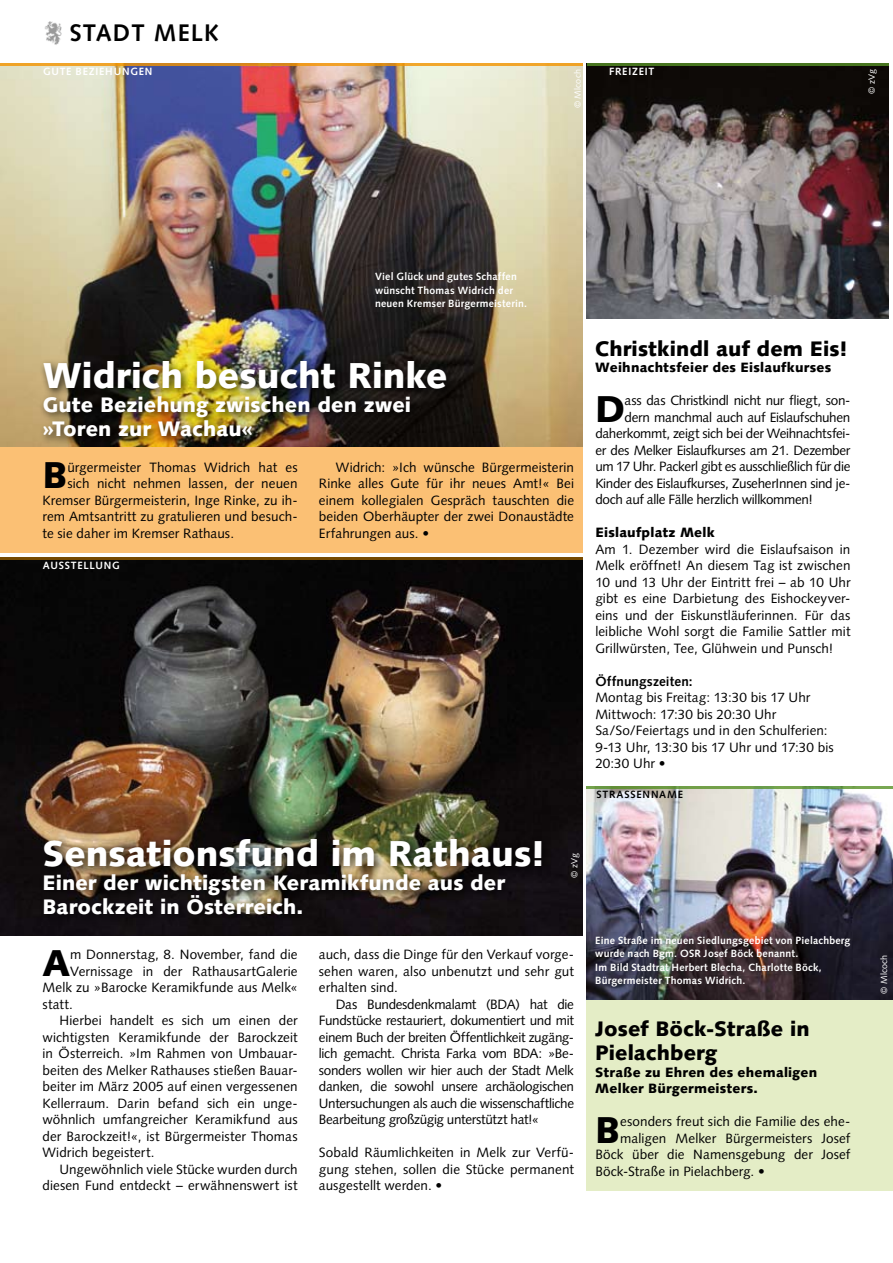
<style>
.page{position:relative;width:893px;height:1263px;background:#fff}
.page>*{position:absolute;margin:0;border:0;box-sizing:border-box;transform-origin:0 0}
.t1{font:900 37.35px "Syntax";color:#000}
.t2{font:900 36px "Syntax";color:#fff}
.t3{font:700 24px "Syntax";letter-spacing:.05em;color:#000}
.t4{font:900 21px/24px "Syntax";letter-spacing:.005em;color:#fff}
.t5{font:900 21px/24px "Syntax";letter-spacing:.005em;color:#000}
.t6{font:13.5px/16.5px "Syntax";letter-spacing:.005em;color:#000;text-align:justify}
.t7{font:13.5px "Syntax";letter-spacing:-.025em;color:#000}
.t8{font:900 13.5px/16.5px "Syntax";letter-spacing:.015em;color:#000}
.t9{font:700 13.5px "Syntax";letter-spacing:.01em;color:#000}
.t10{font:700 10.5px/13.5px "Syntax";letter-spacing:.02em;color:#fff}
.t11{font:700 10.5px "Syntax";letter-spacing:.075em;color:#fff}
.t12{font:700 10.5px "Syntax";letter-spacing:.08em;color:#000}
.t13{font:700 10.5px "Syntax";letter-spacing:.07em;color:#fff}
.t14{font:9px "Syntax";letter-spacing:.02em;color:#fff}
</style>
<div class="page">
<div style="left:0;top:64px;width:583px;height:489px;background:#fbc074"></div>
<img style="left:0;top:66px;width:583px;height:380px">
<img style="left:0;top:559px;width:583px;height:376px">
<div style="left:587px;top:787px;width:306px;height:404px;background:#e4edc6"></div>
<img style="left:587px;top:789px;width:306px;height:210px">
<img style="left:587px;top:66px;width:302px;height:253px">
<hr style="left:0;top:64px;width:583px;height:2px;background:#f39400">
<hr style="left:587px;top:64px;width:302px;height:2px;background:#579127">
<hr style="left:0;top:557px;width:583px;height:2px;background:#935c00">
<hr style="left:587px;top:787px;width:306px;height:2px;background:#579127">
<img style="left:45px;top:21px;width:17px;height:24px">
<div style="left:38px;top:356px;width:527px;height:123px;background:#000;opacity:.75"></div>
<div style="left:39px;top:833px;width:572px;height:128px;background:#000;opacity:.75"></div>
<h3 class="t3" style="left:70px;top:18px;width:151px">STADT MELK</h3>
<p class="t11" style="left:43px;top:66px;width:111px">GUTE BEZIEHUNGEN</p>
<p class="t11" style="left:609px;top:66px;width:47px">FREIZEIT</p>
<p class="t14" style="left:572px;top:108px;width:41px;rotate:-90deg">© Mlcoch</p>
<p class="t14" style="left:866px;top:94px;width:26px;rotate:-90deg">© zVg</p>
<p class="t10" style="left:375px;top:270px;width:154px">Viel Glück und gutes Schaffen wünscht Thomas Widrich der neuen Kremser Bürgermeisterin.</p>
<h2 class="t2" style="left:43px;top:355px;width:406px">Widrich besucht Rinke</h2>
<h3 class="t4" style="left:43px;top:393px;width:370px">Gute Beziehung zwischen den zwei »Toren zur Wachau«</h3>
<h1 class="t1" style="left:43px;top:453px;width:26px">B</h1>
<p class="t6" style="left:67px;top:459px;width:232px">ürgermeister Thomas Widrich hat es</p>
<p class="t6" style="left:67px;top:475px;width:232px">sich nicht nehmen lassen, der neuen</p>
<p class="t6" style="left:43px;top:492px;width:257px">Kremser Bürgermeisterin, Inge Rinke, zu ih-</p>
<p class="t6" style="left:43px;top:508px;width:257px">rem Amtsantritt zu gratulieren und besuch-</p>
<p class="t6" style="left:43px;top:525px;width:193px">te sie daher im Kremser Rathaus.</p>
<p class="t13" style="left:43px;top:559px;width:78px">AUSSTELLUNG</p>
<p class="t6" style="left:319px;top:459px;width:257px;text-indent:17px">Widrich: »Ich wünsche Bürgermeisterin Rinke alles Gute für ihr neues Amt!« Bei einem kollegialen Gespräch tauschten die beiden Oberhäupter der zwei Donaustädte Erfahrungen aus. •</p>
<h3 class="t5" style="left:595px;top:337px;width:254px">Christkindl auf dem Eis!</h3>
<p class="t8" style="left:595px;top:359px;width:237px">Weihnachtsfeier des Eislaufkurses</p>
<h1 class="t1" style="left:595px;top:387px;width:32px">D</h1>
<p class="t7" style="left:625px;top:393px;width:227px">ass das Christkindl nicht nur fliegt, son-</p>
<p class="t7" style="left:625px;top:409px;width:227px">dern manchmal auch auf Eislaufschuhen</p>
<p class="t7" style="left:595px;top:426px;width:257px">daherkommt, zeigt sich bei der Weihnachtsfei-</p>
<p class="t7" style="left:595px;top:442px;width:257px">er des Melker Eislaufkurses am 21. Dezember</p>
<p class="t7" style="left:595px;top:459px;width:257px">um 17 Uhr. Packerl gibt es ausschließlich für die</p>
<p class="t7" style="left:595px;top:475px;width:257px">Kinder des Eislaufkurses, ZuseherInnen sind je-</p>
<p class="t7" style="left:595px;top:492px;width:219px">doch auf alle Fälle herzlich willkommen!</p>
<p class="t8" style="left:595px;top:524px;width:121px">Eislaufplatz Melk</p>
<p class="t6" style="left:595px;top:541px;width:257px">Am 1. Dezember wird die Eislaufsaison in Melk eröffnet! An diesem Tag ist zwischen 10 und 13 Uhr der Eintritt frei – ab 10 Uhr gibt es eine Darbietung des Eishockeyver&shy;eins und der Eiskunstläuferinnen. Für das leibliche Wohl sorgt die Familie Sattler mit Grillwürsten, Tee, Glühwein und Punsch!</p>
<p class="t9" style="left:595px;top:673px;width:99px">Öffnungszeiten:</p>
<p class="t6" style="left:595px;top:689px;width:240px;text-align:left">Montag bis Freitag: 13:30 bis 17 Uhr<br>Mittwoch: 17:30 bis 20:30 Uhr<br>Sa/So/Feiertags und in den Schulferien:<br>9-13 Uhr, 13:30 bis 17 Uhr und 17:30 bis<br>20:30 Uhr •</p>
<p class="t12" style="left:596px;top:789px;width:88px">STRASSENNAME</p>
<h2 class="t2" style="left:43px;top:832px;width:504px">Sensationsfund im Rathaus!</h2>
<h3 class="t4" style="left:43px;top:870px;width:464px">Einer der wichtigsten Keramikfunde aus der<br>Barockzeit in Österreich.</h3>
<p class="t14" style="left:569px;top:878px;width:26px;rotate:-90deg">© zVg</p>
<h1 class="t1" style="left:43px;top:941px;width:29px">A</h1>
<p class="t6" style="left:70px;top:946px;width:229px">m Donnerstag, 8. November, fand die</p>
<p class="t6" style="left:70px;top:963px;width:229px">Vernissage in der RathausartGalerie</p>
<p class="t6" style="left:43px;top:979px;width:257px">Melk zu »Barocke Keramikfunde aus Melk«</p>
<p class="t6" style="left:43px;top:996px;width:32px">statt.</p>
<p class="t6" style="left:60px;top:1012px;width:240px">Hierbei handelt es sich um einen der</p>
<p class="t6" style="left:43px;top:1029px;width:257px">wichtigsten Keramikfunde der Barockzeit</p>
<p class="t6" style="left:43px;top:1045px;width:257px">in Österreich. »Im Rahmen von Umbauar-</p>
<p class="t6" style="left:43px;top:1062px;width:257px">beiten des Melker Rathauses stießen Bauar-</p>
<p class="t6" style="left:43px;top:1078px;width:257px">beiter im März 2005 auf einen vergessenen</p>
<p class="t6" style="left:43px;top:1095px;width:257px">Kellerraum. Darin befand sich ein unge-</p>
<p class="t6" style="left:43px;top:1111px;width:257px">wöhnlich umfangreicher Keramikfund aus</p>
<p class="t6" style="left:43px;top:1128px;width:257px">der Barockzeit!«, ist Bürgermeister Thomas</p>
<p class="t6" style="left:43px;top:1144px;width:114px">Widrich begeistert.</p>
<p class="t6" style="left:60px;top:1161px;width:240px">Ungewöhnlich viele Stücke wurden durch</p>
<p class="t6" style="left:43px;top:1177px;width:257px">diesen Fund entdeckt – erwähnenswert ist</p>
<p class="t6" style="left:319px;top:946px;width:257px">auch, dass die Dinge für den Verkauf vorge&shy;sehen waren, also unbenutzt und sehr gut erhalten sind.</p>
<p class="t6" style="left:319px;top:996px;width:257px;text-indent:17px">Das Bundesdenkmalamt (BDA) hat die Fundstücke restauriert, dokumentiert und mit einem Buch der breiten Öffentlichkeit zugäng&shy;lich gemacht. Christa Farka vom BDA: »Be&shy;sonders wollen wir hier auch der Stadt Melk danken, die sowohl unsere archäologischen Untersuchungen als auch die wissenschaftliche Bearbeitung großzügig unterstützt hat!«</p>
<p class="t6" style="left:319px;top:1144px;width:257px">Sobald Räumlichkeiten in Melk zur Verfü&shy;gung stehen, sollen die Stücke permanent ausgestellt werden. •</p>
<p class="t10" style="left:595px;top:933px;width:257px">Eine Straße im neuen Siedlungsgebiet von Pielachberg wurde nach Bgm. OSR Josef Böck benannt.<br>Im Bild Stadtrat Herbert Blecha, Charlotte Böck, Bürgermeister Thomas Widrich.</p>
<h3 class="t5" style="left:595px;top:1017px;width:216px">Josef Böck-Straße in<br>Pielachberg</h3>
<p class="t8" style="left:595px;top:1064px;width:223px">Straße zu Ehren des ehemaligen<br>Melker Bürgermeisters.</p>
<h1 class="t1" style="left:595px;top:1108px;width:26px">B</h1>
<p class="t6" style="left:620px;top:1113px;width:232px">esonders freut sich die Familie des ehe-</p>
<p class="t6" style="left:620px;top:1130px;width:232px">maligen Melker Bürgermeisters Josef</p>
<p class="t6" style="left:595px;top:1146px;width:257px">Böck über die Namensgebung der Josef</p>
<p class="t6" style="left:595px;top:1163px;width:171px">Böck-Straße in Pielachberg. •</p>
<p class="t14" style="left:879px;top:994px;width:41px;rotate:-90deg">© Mlcoch</p>
</div>
